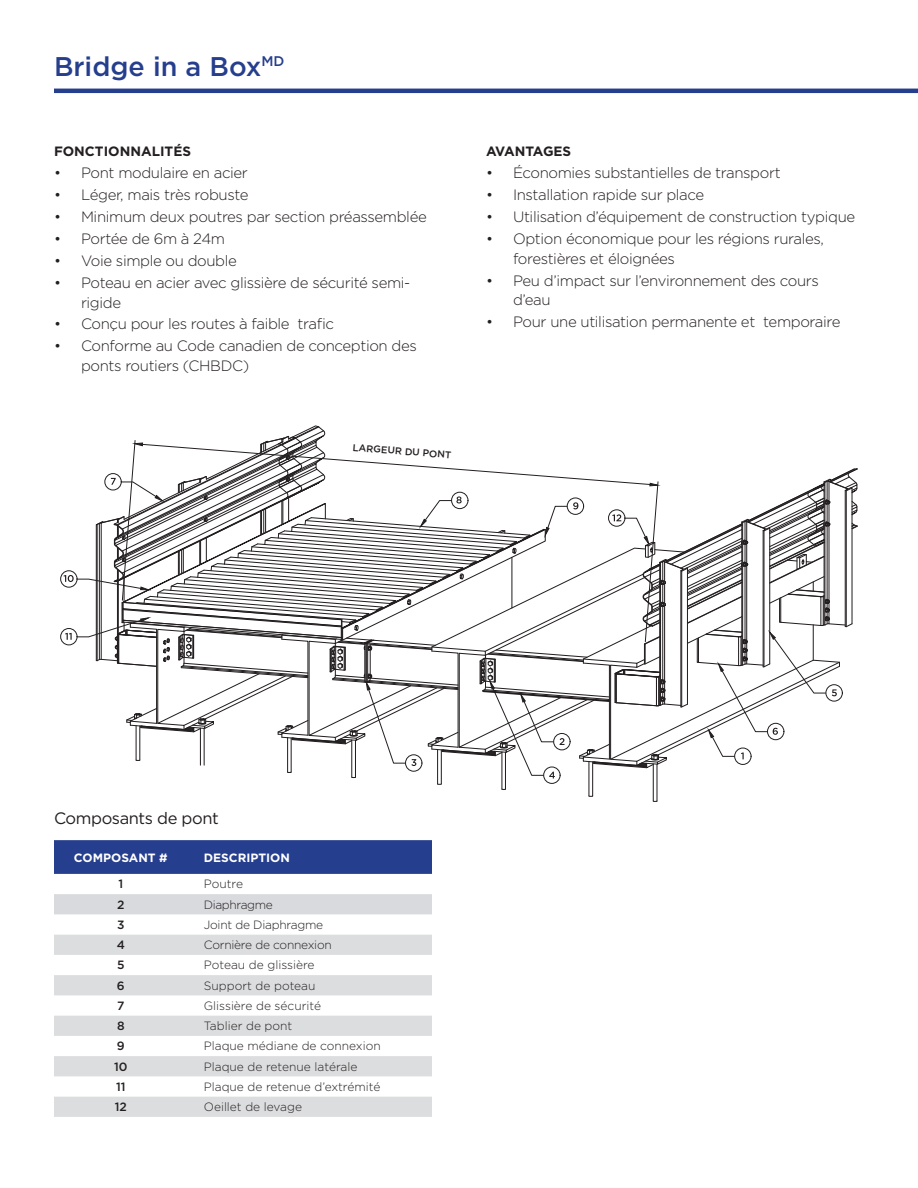
<style>
.page{position:relative;width:918px;height:1188px;background:#fff}
.page>*{position:absolute;margin:0;border:0;box-sizing:border-box;transform-origin:0 0}
.t1{font:500 27px "Gotham";color:#253e8d}
.t2{font:16.5px "Gotham";letter-spacing:-.025em;color:#231f20}
.t3{font:300 15px/19.5px "Gotham";letter-spacing:-.025em;color:#231f20}
.t4{font:700 13.5px "Gotham";color:#231f20}
.t5{font:700 13.5px "Gotham";letter-spacing:-.025em;color:#231f20}
.t6{font:300 12px "Gotham";color:#231f20}
.t7{font:300 12px "Gotham";letter-spacing:-.02em;color:#231f20}
.t8{font:700 12px "Gotham";color:#fff}
.t9{font:500 12px "Gotham";color:#231f20}
.t10{font:300 12px "Gotham";letter-spacing:-.03em;color:#231f20}
.t11{font:500 9.75px "Gotham";color:#231f20}
</style>
<div class="page">
<div style="left:60px;top:571px;width:17px;height:16px;border:1px solid #231f20;border-radius:50%"></div>
<div style="left:60px;top:628px;width:17px;height:17px;border:1px solid #231f20;border-radius:50%"></div>
<svg style="left:64px;top:425px;width:794px;height:377px"></svg>
<div style="left:54px;top:840px;width:378px;height:34px;background:#253e8d"></div>
<div style="left:54px;top:894px;width:378px;height:20px;background:#d9dadd"></div>
<svg style="left:54px;top:935px;width:378px;height:182px;fill:#dcdddf"></svg>
<hr style="left:54px;top:89px;width:864px;height:4px;background:#253e8d">
<h1 class="t1" style="left:54px;top:48px;width:232px">Bridge in a Box<sup>MD</sup></h1>
<p class="t4" style="left:54px;top:143px;width:139px">FONCTIONNALITÉS</p>
<p class="t3" style="left:54px;top:163px;width:195px">• Pont modulaire en acier</p>
<p class="t3" style="left:54px;top:185px;width:196px">• Léger, mais très robuste</p>
<p class="t3" style="left:54px;top:207px;width:374px">• Minimum deux poutres par section préassemblée</p>
<p class="t3" style="left:54px;top:229px;width:173px">• Portée de 6m à 24m</p>
<p class="t3" style="left:54px;top:251px;width:184px">• Voie simple ou double</p>
<p class="t3" style="left:81px;top:273px;width:331px;text-indent:-27px">• Poteau en acier avec glissière de sécurité semi&shy;rigide</p>
<p class="t3" style="left:54px;top:314px;width:282px">• Conçu pour les routes à faible trafic</p>
<p class="t3" style="left:81px;top:336px;width:337px;text-indent:-27px">• Conforme au Code canadien de conception des ponts routiers (CHBDC)</p>
<p class="t11" style="left:353px;top:441px;width:100px;rotate:4deg">LARGEUR DU PONT</p>
<p class="t5" style="left:486px;top:143px;width:87px">AVANTAGES</p>
<p class="t3" style="left:486px;top:163px;width:296px">• Économies substantielles de transport</p>
<p class="t3" style="left:486px;top:185px;width:220px">• Installation rapide sur place</p>
<p class="t3" style="left:486px;top:207px;width:371px">• Utilisation d’équipement de construction typique</p>
<p class="t3" style="left:513px;top:229px;width:312px;text-indent:-27px">• Option économique pour les régions rurales, forestières et éloignées</p>
<p class="t3" style="left:513px;top:270px;width:307px;text-indent:-27px">• Peu d’impact sur l’environnement des cours d’eau</p>
<p class="t3" style="left:486px;top:312px;width:356px">• Pour une utilisation permanente et temporaire</p>
<p class="t2" style="left:54px;top:808px;width:166px">Composants de pont</p>
<p class="t8" style="left:74px;top:850px;width:95px">COMPOSANT #</p>
<p class="t8" style="left:204px;top:850px;width:88px">DESCRIPTION</p>
<p class="t9" style="left:118px;top:876px;width:6px">1</p>
<p class="t6" style="left:204px;top:877px;width:41px">Poutre</p>
<p class="t9" style="left:117px;top:897px;width:9px">2</p>
<p class="t10" style="left:204px;top:897px;width:70px">Diaphragme</p>
<p class="t9" style="left:117px;top:917px;width:9px">3</p>
<p class="t7" style="left:204px;top:917px;width:121px">Joint de Diaphragme</p>
<p class="t9" style="left:117px;top:937px;width:10px">4</p>
<p class="t7" style="left:204px;top:937px;width:130px">Cornière de connexion</p>
<p class="t9" style="left:117px;top:957px;width:9px">5</p>
<p class="t6" style="left:204px;top:958px;width:112px">Poteau de glissière</p>
<p class="t9" style="left:117px;top:978px;width:9px">6</p>
<p class="t6" style="left:204px;top:978px;width:113px">Support de poteau</p>
<p class="t9" style="left:117px;top:998px;width:9px">7</p>
<p class="t6" style="left:204px;top:998px;width:119px">Glissière de sécurité</p>
<p class="t9" style="left:117px;top:1018px;width:9px">8</p>
<p class="t6" style="left:204px;top:1018px;width:90px">Tablier de pont</p>
<p class="t9" style="left:117px;top:1038px;width:9px">9</p>
<p class="t6" style="left:204px;top:1039px;width:179px">Plaque médiane de connexion</p>
<p class="t9" style="left:114px;top:1059px;width:15px">10</p>
<p class="t6" style="left:204px;top:1059px;width:155px">Plaque de retenue latérale</p>
<p class="t9" style="left:116px;top:1079px;width:11px">11</p>
<p class="t6" style="left:204px;top:1079px;width:178px">Plaque de retenue d’extrémité</p>
<p class="t9" style="left:115px;top:1099px;width:14px">12</p>
<p class="t6" style="left:204px;top:1099px;width:100px">Oeillet de levage</p>
</div>
